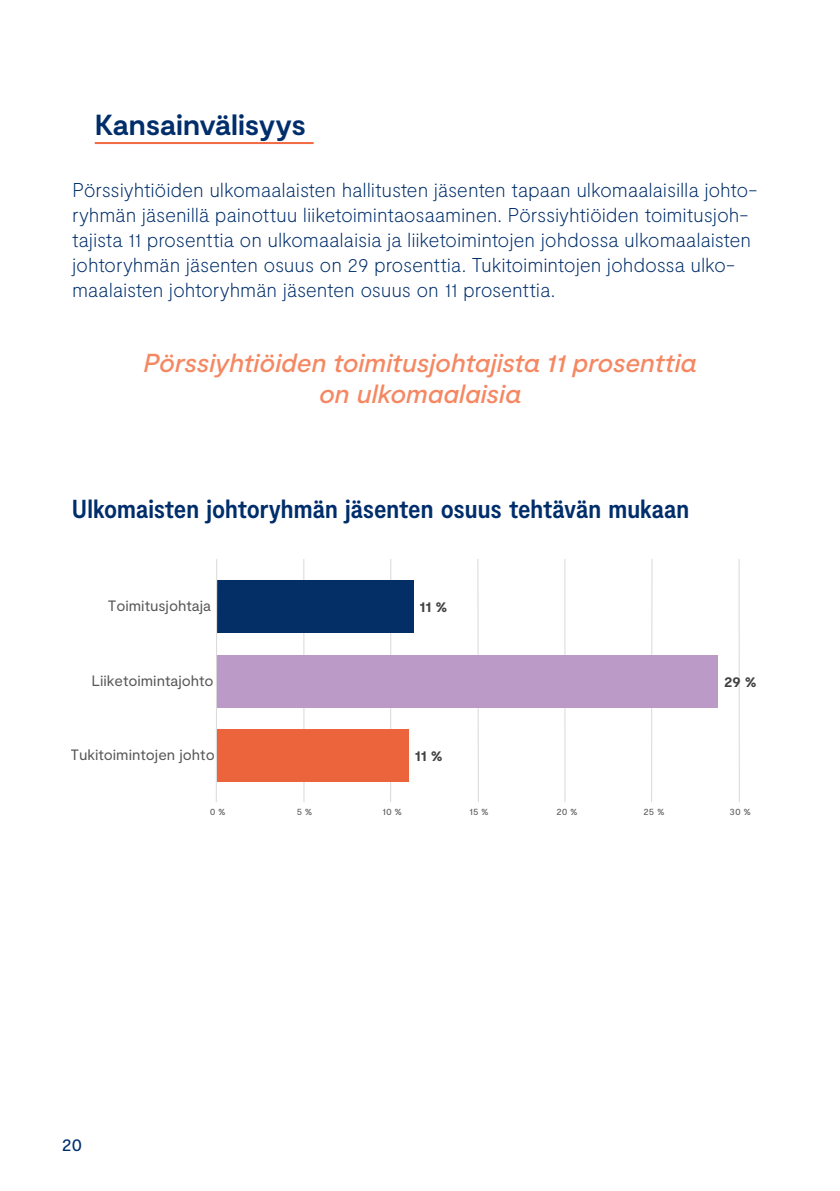
<style>
.page{position:relative;width:840px;height:1191px;background:#fff}
.page>*{position:absolute;margin:0;border:0;box-sizing:border-box;transform-origin:0 0}
.Väliotsikko{font:700 29px "Moderat";letter-spacing:-.005em;color:#002e6b}
.Nosto{font:italic 500 26px/31.2px "Moderat";letter-spacing:-.005em;color:#f58863;text-align:center}
.Kaavio___Luettelo_Ot{font:700 condensed 26px "Moderat";color:#002e6b}
.Leipis{font:100 20px/25px "Moderat";letter-spacing:-.01em;color:#002e6b}
.t1{font:18px "Moderat";color:#002e6b}
.t2{font:15px "Moderat";color:#595959}
.t3{font:700 15px "Moderat";color:#404040}
.t4{font:9.6px "Moderat";color:#595959}
</style>
<div class="page">
<hr style="left:95px;top:142px;width:218px;height:2px;background:#f26b44">
<hr style="left:825px;top:560px;width:1px;height:242px;background:#d9d9d9">
<hr style="left:738px;top:560px;width:1px;height:242px;background:#d9d9d9">
<hr style="left:650px;top:560px;width:2px;height:242px;background:#d9d9d9">
<hr style="left:564px;top:560px;width:1px;height:242px;background:#d9d9d9">
<hr style="left:477px;top:560px;width:1px;height:242px;background:#d9d9d9">
<hr style="left:390px;top:560px;width:1px;height:242px;background:#d9d9d9">
<hr style="left:303px;top:560px;width:1px;height:242px;background:#d9d9d9">
<div style="left:217px;top:655px;width:500px;height:53px;background:#bc9ac8"></div>
<div style="left:217px;top:729px;width:191px;height:53px;background:#ec643c"></div>
<div style="left:217px;top:580px;width:196px;height:53px;background:#042f66"></div>
<hr style="left:216px;top:560px;width:1px;height:242px;background:#d9d9d9">
<p class="Väliotsikko" style="left:95px;top:108px;width:212px">Kansainvälisyys</p>
<p class="Leipis" style="left:72px;top:178px;width:686px">Pörssiyhtiöiden ulkomaalaisten hallitusten jäsenten tapaan ulkomaalaisilla johto&shy;ryhmän jäsenillä painottuu liiketoimintaosaaminen. Pörssiyhtiöiden toimitusjoh&shy;tajista 11 prosenttia on ulkomaalaisia ja liiketoimintojen johdossa ulkomaalaisten johtoryhmän jäsenten osuus on 29 prosenttia. Tukitoimintojen johdossa ulko&shy;maalaisten johtoryhmän jäsenten osuus on 11 prosenttia.</p>
<p class="Nosto" style="left:143px;top:348px;width:554px">Pörssiyhtiöiden toimitusjohtajista 11 prosenttia on ulkomaalaisia</p>
<p class="Kaavio___Luettelo_Ot" style="left:72px;top:494px;width:618px">Ulkomaisten johtoryhmän jäsenten osuus tehtävän mukaan</p>
<p class="t2" style="left:108px;top:597px;width:105px">Toimitusjohtaja</p>
<p class="t3" style="left:419px;top:598px;width:29px">11 %</p>
<p class="t2" style="left:91px;top:672px;width:124px">Liiketoimintajohto</p>
<p class="t3" style="left:723px;top:673px;width:34px">29 %</p>
<p class="t2" style="left:70px;top:746px;width:146px">Tukitoimintojen johto</p>
<p class="t3" style="left:414px;top:747px;width:29px">11 %</p>
<p class="t4" style="left:210px;top:805px;width:17px">0 %</p>
<p class="t4" style="left:297px;top:805px;width:17px">5 %</p>
<p class="t4" style="left:382px;top:805px;width:21px">10 %</p>
<p class="t4" style="left:469px;top:805px;width:21px">15 %</p>
<p class="t4" style="left:556px;top:805px;width:23px">20 %</p>
<p class="t4" style="left:643px;top:805px;width:22px">25 %</p>
<p class="t4" style="left:729px;top:805px;width:23px">30 %</p>
<p class="t1" style="left:62px;top:1134px;width:22px">20</p>
</div>
